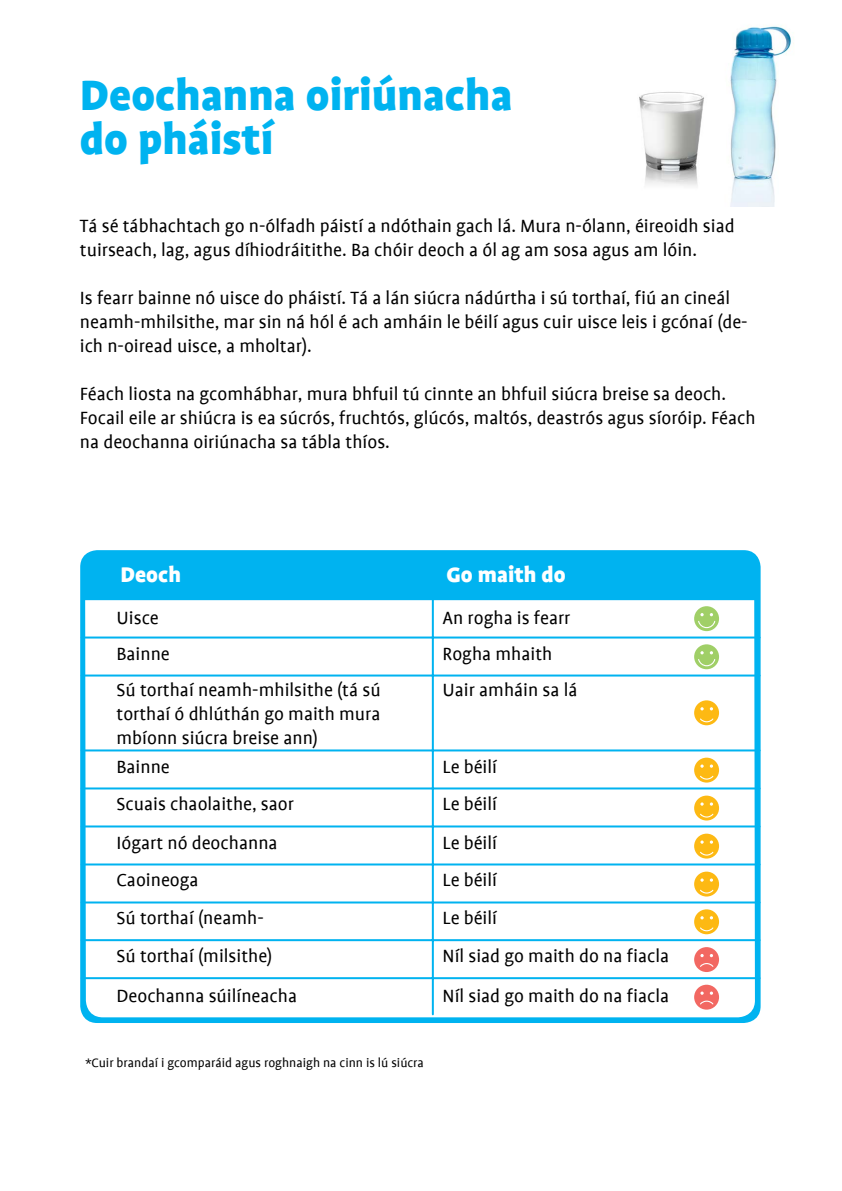
<style>
.page{position:relative;width:842px;height:1191px;background:#fff}
.page>*{position:absolute;margin:0;border:0;box-sizing:border-box;transform-origin:0 0}
.t1{font:900 48px/44px "Profile";color:#00b3f0}
.t2{font:900 24px "Profile";color:#fff}
.t3{font:20px/24px "Profile";color:#000}
.t4{font:14px "Profile";color:#000}
</style>
<div class="page">
<img style="left:730px;top:26px;width:64px;height:180px">
<img style="left:639px;top:92px;width:65px;height:94px">
<div style="left:80px;top:550px;width:681px;height:473px;background:#00b3f0;border-radius:17px"></div>
<div style="left:85px;top:600px;width:670px;height:417px;background:#fff"></div>
<div style="left:694px;top:606px;width:25px;height:25px;background:#a0cf67;border-radius:50%"></div>
<svg style="left:697px;top:613px;width:19px;height:15px"></svg>
<div style="left:694px;top:644px;width:25px;height:25px;background:#a0cf67;border-radius:50%"></div>
<svg style="left:697px;top:651px;width:19px;height:16px"></svg>
<div style="left:694px;top:700px;width:25px;height:25px;background:#fdb913;border-radius:50%"></div>
<svg style="left:699px;top:718px;width:15px;height:5px"></svg>
<div style="left:694px;top:757px;width:25px;height:25px;background:#fdb913;border-radius:50%"></div>
<svg style="left:700px;top:775px;width:14px;height:5px"></svg>
<div style="left:694px;top:795px;width:25px;height:25px;background:#fdb913;border-radius:50%"></div>
<svg style="left:700px;top:813px;width:14px;height:5px"></svg>
<div style="left:694px;top:833px;width:25px;height:25px;background:#fdb913;border-radius:50%"></div>
<svg style="left:700px;top:851px;width:14px;height:5px"></svg>
<div style="left:694px;top:871px;width:25px;height:25px;background:#fdb913;border-radius:50%"></div>
<svg style="left:700px;top:889px;width:14px;height:5px"></svg>
<div style="left:694px;top:909px;width:25px;height:25px;background:#fdb913;border-radius:50%"></div>
<svg style="left:699px;top:927px;width:15px;height:5px"></svg>
<div style="left:694px;top:947px;width:25px;height:25px;background:#f26862;border-radius:50%"></div>
<svg style="left:700px;top:954px;width:14px;height:13px"></svg>
<div style="left:694px;top:984px;width:25px;height:25px;background:#f26862;border-radius:50%"></div>
<svg style="left:700px;top:1000px;width:14px;height:5px"></svg>
<hr style="left:82px;top:977px;width:678px;height:2px;background:#00b3f0">
<hr style="left:82px;top:939px;width:678px;height:2px;background:#00b3f0">
<hr style="left:82px;top:901px;width:678px;height:2px;background:#00b3f0">
<hr style="left:82px;top:863px;width:678px;height:2px;background:#00b3f0">
<hr style="left:82px;top:825px;width:678px;height:2px;background:#00b3f0">
<hr style="left:82px;top:787px;width:678px;height:2px;background:#00b3f0">
<hr style="left:82px;top:749px;width:678px;height:2px;background:#00b3f0">
<hr style="left:82px;top:674px;width:678px;height:2px;background:#00b3f0">
<hr style="left:82px;top:636px;width:678px;height:2px;background:#00b3f0">
<hr style="left:432px;top:591px;width:2px;height:423px;background:#00b3f0">
<h1 class="t1" style="left:80px;top:73px;width:434px">Deochanna oiriúnacha do pháistí</h1>
<p class="t3" style="left:80px;top:214px;width:656px">Tá sé tábhachtach go n-ólfadh páistí a ndóthain gach lá. Mura n-ólann, éireoidh siad tuirseach, lag, agus díhiodráitithe. Ba chóir deoch a ól ag am sosa agus am lóin.</p>
<p class="t3" style="left:80px;top:286px;width:669px">Is fearr bainne nó uisce do pháistí. Tá a lán siúcra nádúrtha i sú torthaí, fiú an cineál neamh-mhilsithe, mar sin ná hól é ach amháin le béilí agus cuir uisce leis i gcónaí (de&shy;ich n-oiread uisce, a mholtar).</p>
<p class="t3" style="left:80px;top:382px;width:677px">Féach liosta na gcomhábhar, mura bhfuil tú cinnte an bhfuil siúcra breise sa deoch.<br>Focail eile ar shiúcra is ea súcrós, fruchtós, glúcós, maltós, deastrós agus síoróip. Féach na deochanna oiriúnacha sa tábla thíos.</p>
<p class="t2" style="left:121px;top:561px;width:62px">Deoch</p>
<p class="t2" style="left:447px;top:561px;width:121px">Go maith do</p>
<p class="t3" style="left:117px;top:605px;width:44px">Uisce</p>
<p class="t3" style="left:443px;top:605px;width:129px">An rogha is fearr</p>
<p class="t3" style="left:117px;top:641px;width:55px">Bainne</p>
<p class="t3" style="left:443px;top:641px;width:111px">Rogha mhaith</p>
<p class="t3" style="left:117px;top:677px;width:266px;text-align:justify">Sú torthaí neamh-mhilsithe (tá sú torthaí ó dhlúthán go maith mura mbíonn siúcra breise ann)</p>
<p class="t3" style="left:443px;top:677px;width:136px">Uair amháin sa lá</p>
<p class="t3" style="left:117px;top:755px;width:55px">Bainne</p>
<p class="t3" style="left:443px;top:755px;width:56px">Le béilí</p>
<p class="t3" style="left:117px;top:791px;width:179px">Scuais chaolaithe, saor</p>
<p class="t3" style="left:443px;top:791px;width:56px">Le béilí</p>
<p class="t3" style="left:117px;top:830px;width:163px">Iógart nó deochanna</p>
<p class="t3" style="left:443px;top:830px;width:56px">Le béilí</p>
<p class="t3" style="left:117px;top:868px;width:84px">Caoineoga</p>
<p class="t3" style="left:443px;top:868px;width:56px">Le béilí</p>
<p class="t3" style="left:117px;top:906px;width:149px">Sú torthaí (neamh-</p>
<p class="t3" style="left:443px;top:906px;width:56px">Le béilí</p>
<p class="t3" style="left:117px;top:944px;width:157px">Sú torthaí (milsithe)</p>
<p class="t3" style="left:443px;top:944px;width:228px">Níl siad go maith do na fiacla</p>
<p class="t3" style="left:117px;top:983px;width:182px">Deochanna súilíneacha</p>
<p class="t3" style="left:443px;top:983px;width:228px">Níl siad go maith do na fiacla</p>
<p class="t4" style="left:85px;top:1056px;width:340px">*Cuir brandaí i gcomparáid agus roghnaigh na cinn is lú siúcra</p>
</div>
